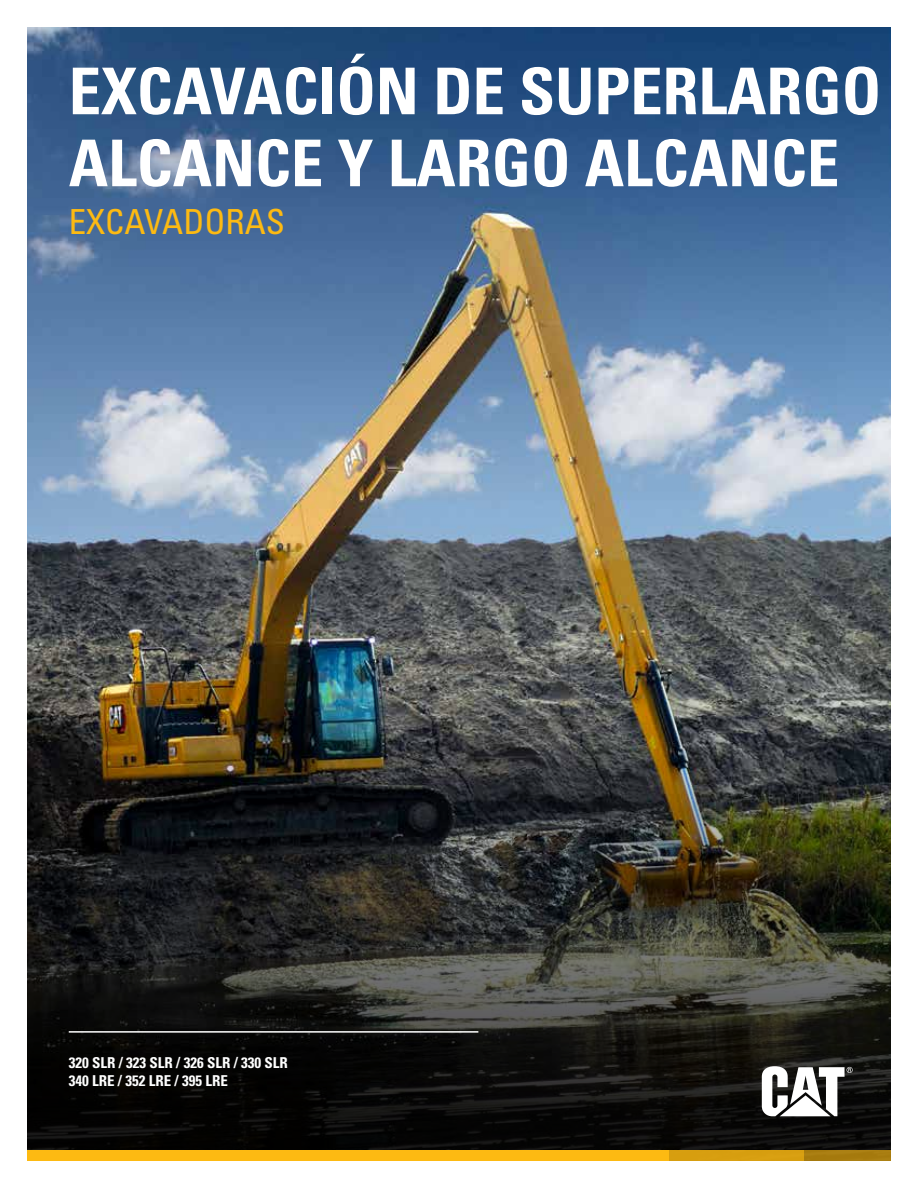
<style>
.page{position:relative;width:918px;height:1188px;background:#fff}
.page>*{position:absolute;margin:0;border:0;box-sizing:border-box;transform-origin:0 0}
.t1{font:64.5px/72px "Univers LTCYR 67 Bold Cond";color:#fff}
.t2{font:condensed 34.5px "Univers LTCYR 57";color:#fdba12}
.t3{font:15px/18px "Univers LTCYR 67 Bold Cond";color:#fff}
</style>
<div class="page">
<img style="left:27px;top:27px;width:864px;height:1124px">
<div style="left:27px;top:1151px;width:641px;height:10px;background:#fdba12"></div>
<div style="left:667px;top:1151px;width:137px;height:10px;background:#d79e10"></div>
<div style="left:804px;top:1151px;width:87px;height:10px;background:#a67b0e"></div>
<svg style="left:762px;top:1066px;width:91px;height:50px"></svg>
<hr style="left:69px;top:1031px;width:409px;height:2px;background:#fff">
<h1 class="t1" style="left:69px;top:54px;width:814px">EXCAVACIÓN DE SUPERLARGO<br>ALCANCE Y LARGO ALCANCE</h1>
<h2 class="t2" style="left:69px;top:200px;width:218px">EXCAVADORAS</h2>
<p class="t3" style="left:69px;top:1054px;width:221px">320 SLR / 323 SLR / 326 SLR / 330 SLR<br>340 LRE / 352 LRE / 395 LRE</p>
</div>
